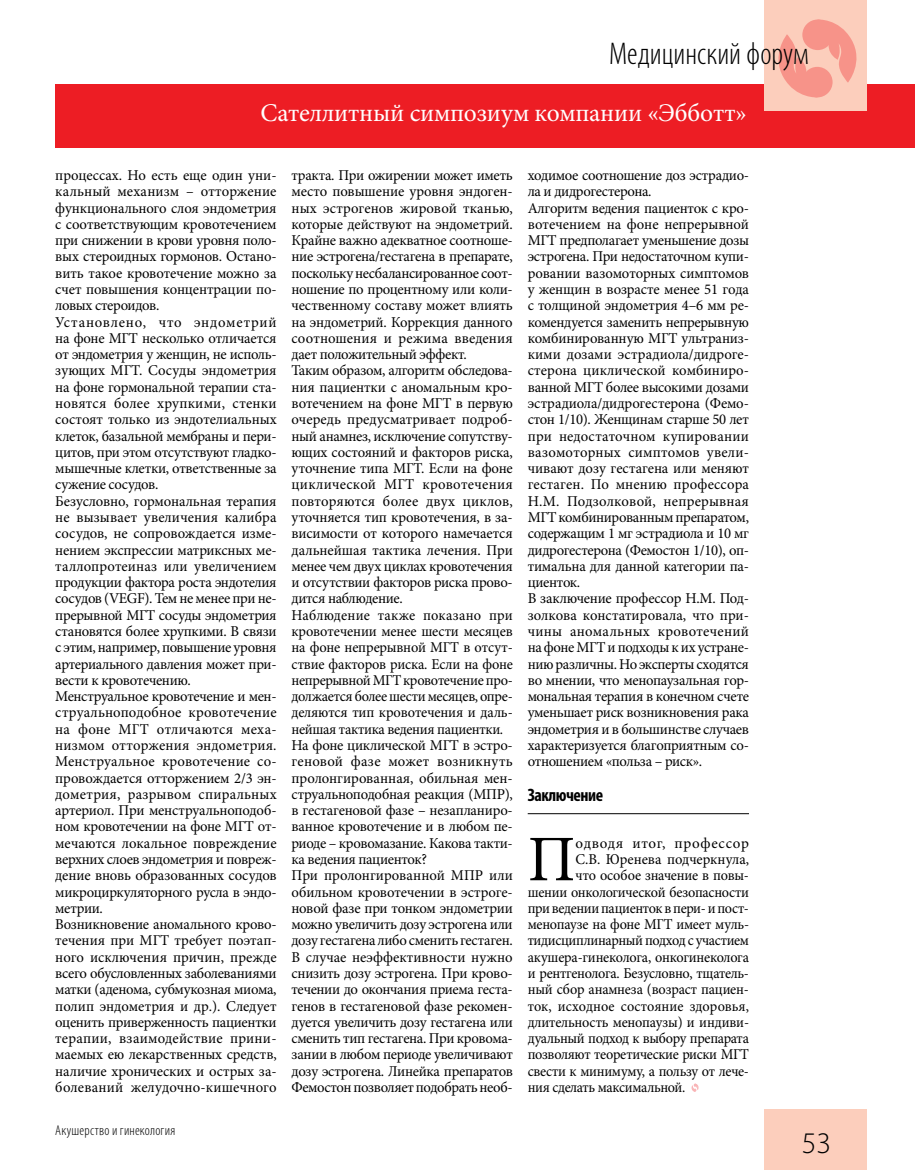
<style>
.page{position:relative;width:915px;height:1170px;background:#fff}
.page>*{position:absolute;margin:0;border:0;box-sizing:border-box;transform-origin:0 0}
.t1{font:65.1px "Minion Pro";color:#000}
.t2{font:300 condensed 31.5px "Myriad Pro";color:#000}
.t3{font:300 30px "Myriad Pro";color:#000}
.t4{font:25.5px "Minion Pro";letter-spacing:-.01em;color:#fff}
.t5{font:700 condensed 18px "Myriad Pro";letter-spacing:-.025em;color:#000}
.t6{font:15px/16.4px "Minion Pro";letter-spacing:-.015em;color:#000}
.t7{font:15px "Minion Pro";letter-spacing:-.015em;color:#000;scale:.95 1}
.t8{font:15px "Minion Pro";letter-spacing:.005em;color:#000;scale:.95 1}
.t9{font:15px "Minion Pro";letter-spacing:.045em;color:#000}
.t10{font:300 condensed 14.25px "Myriad Pro";letter-spacing:.015em;color:#000}
</style>
<div class="page">
<div style="left:55px;top:84px;width:859px;height:63px;background:#ed1d24"></div>
<div style="left:764px;top:0;width:102px;height:111px;background:#fccebc"></div>
<div style="left:764px;top:1108px;width:102px;height:61px;background:#fccebc"></div>
<svg style="left:778px;top:19px;width:79px;height:79px"></svg>
<hr style="left:527px;top:813px;width:221px;height:1px;background:#000">
<svg style="left:691px;top:1083px;width:8px;height:8px"></svg>
<h2 class="t2" style="left:608px;top:35px;width:201px">Медицинский форум</h2>
<h3 class="t4" style="left:260px;top:95px;width:487px">Сателлитный симпозиум компании «Эбботт»</h3>
<p class="t6" style="left:55px;top:167px;width:223px">процессах. Но есть еще один уни&shy;кальный механизм – отторжение функционального слоя эндометрия с соответствующим кровотечением при снижении в крови уровня поло&shy;вых стероидных гормонов. Остано&shy;вить такое кровотечение можно за счет повышения концентрации по&shy;ловых стероидов.<br>Установлено, что эндометрий на фоне МГТ несколько отличается от эндометрия у женщин, не исполь&shy;зующих МГТ. Сосуды эндометрия на фоне гормональной терапии ста&shy;новятся более хрупкими, стенки состоят только из эндотелиальных клеток, базальной мембраны и пери&shy;цитов, при этом отсутствуют гладко&shy;мышечные клетки, ответственные за сужение сосудов.<br>Безусловно, гормональная терапия не вызывает увеличения калибра сосудов, не сопровождается изме&shy;нением экспрессии матриксных ме&shy;таллопротеиназ или увеличением продукции фактора роста эндотелия сосудов (VEGF). Тем не менее при не&shy;прерывной МГТ сосуды эндометрия становятся более хрупкими. В связи с этим, например, повышение уровня артериального давления может при&shy;вести к кровотечению.<br>Менструальное кровотечение и мен&shy;струальноподобное кровотечение на фоне МГТ отличаются меха&shy;низмом отторжения эндометрия.<br>Менструальное кровотечение со&shy;провождается отторжением 2/3 эн&shy;дометрия, разрывом спиральных артериол. При менструальноподоб&shy;ном кровотечении на фоне МГТ от&shy;мечаются локальное повреждение верхних слоев эндометрия и повреж&shy;дение вновь образованных сосудов микроциркуляторного русла в эндо&shy;метрии.<br>Возникновение аномального крово&shy;течения при МГТ требует поэтап&shy;ного исключения причин, прежде всего обусловленных заболеваниями матки (аденома, субмукозная миома, полип эндометрия и др.). Следует оценить приверженность пациентки терапии, взаимодействие прини&shy;маемых ею лекарственных средств, наличие хронических и острых за&shy;болеваний желудочно-кишечного</p>
<p class="t6" style="left:291px;top:167px;width:223px">тракта. При ожирении может иметь место повышение уровня эндоген&shy;ных эстрогенов жировой тканью, которые действуют на эндометрий.<br>Крайне важно адекватное соотноше&shy;ние эстрогена/гестагена в препарате, поскольку несбалансированное соот&shy;ношение по процентному или коли&shy;чественному составу может влиять на эндометрий. Коррекция данного соотношения и режима введения дает положительный эффект.<br>Таким образом, алгоритм обследова&shy;ния пациентки с аномальным кро&shy;вотечением на фоне МГТ в первую очередь предусматривает подроб&shy;ный анамнез, исключение сопутству&shy;ющих состояний и факторов риска, уточнение типа МГТ. Если на фоне циклической МГТ кровотечения повторяются более двух циклов, уточняется тип кровотечения, в за&shy;висимости от которого намечается дальнейшая тактика лечения. При менее чем двух циклах кровотечения и отсутствии факторов риска прово&shy;дится наблюдение.<br>Наблюдение также показано при кровотечении менее шести месяцев на фоне непрерывной МГТ в отсут&shy;ствие факторов риска. Если на фоне непрерывной МГТ кровотечение про&shy;должается более шести месяцев, опре&shy;деляются тип кровотечения и даль&shy;нейшая тактика ведения пациентки.<br>На фоне циклической МГТ в эстро&shy;геновой фазе может возникнуть пролонгированная, обильная мен&shy;струальноподобная реакция (МПР), в гестагеновой фазе – незапланиро&shy;ванное кровотечение и в любом пе&shy;риоде – кровомазание. Какова такти&shy;ка ведения пациенток?<br>При пролонгированной МПР или обильном кровотечении в эстроге&shy;новой фазе при тонком эндометрии можно увеличить дозу эстрогена или дозу гестагена либо сменить гестаген.<br>В случае неэффективности нужно снизить дозу эстрогена. При крово&shy;течении до окончания приема геста&shy;генов в гестагеновой фазе рекомен&shy;дуется увеличить дозу гестагена или сменить тип гестагена. При кровома&shy;зании в любом периоде увеличивают дозу эстрогена. Линейка препаратов Фемостон позволяет подобрать необ-</p>
<p class="t6" style="left:527px;top:167px;width:223px">ходимое соотношение доз эстрадио&shy;ла и дидрогестерона.<br>Алгоритм ведения пациенток с кро&shy;вотечением на фоне непрерывной<br>МГТ предполагает уменьшение дозы эстрогена. При недостаточном купи&shy;ровании вазомоторных симптомов у женщин в возрасте менее 51 года с толщиной эндометрия 4–6 мм ре&shy;комендуется заменить непрерывную комбинированную МГТ ультраниз&shy;кими дозами эстрадиола/дидроге&shy;стерона циклической комбиниро&shy;ванной МГТ более высокими дозами эстрадиола/дидрогестерона (Фемо&shy;стон 1/10). Женщинам старше 50 лет при недостаточном купировании вазомоторных симптомов увели&shy;чивают дозу гестагена или меняют гестаген. По мнению профессора<br>Н.М. Подзолковой, непрерывная<br>МГТ комбинированным препаратом, содержащим 1 мг эстрадиола и 10 мг дидрогестерона (Фемостон 1/10), оп&shy;тимальна для данной категории па&shy;циенток.<br>В заключение профессор Н.М. Под&shy;золкова констатировала, что при&shy;чины аномальных кровотечений на фоне МГТ и подходы к их устране&shy;нию различны. Но эксперты сходятся во мнении, что менопаузальная гор&shy;мональная терапия в конечном счете уменьшает риск возникновения рака эндометрия и в большинстве случаев характеризуется благоприятным со&shy;отношением «польза – риск».</p>
<p class="t5" style="left:527px;top:783px;width:77px">Заключение</p>
<h1 class="t1" style="left:527px;top:815px;width:49px">П</h1>
<p class="t9" style="left:575px;top:832px;width:175px">одводя итог, профессор</p>
<p class="t6" style="left:575px;top:851px;width:175px">С.В. Юренева подчеркнула,</p>
<p class="t7" style="left:575px;top:865px;width:184px">что особое значение в повы-</p>
<p class="t7" style="left:527px;top:881px;width:234px">шении онкологической безопасности</p>
<p class="t7" style="left:527px;top:897px;width:234px">при ведении пациенток в пери- и пост-</p>
<p class="t7" style="left:527px;top:914px;width:234px">менопаузе на фоне МГТ имеет муль-</p>
<p class="t7" style="left:527px;top:930px;width:234px">тидисциплинарный подход с участием</p>
<p class="t7" style="left:527px;top:946px;width:234px">акушера-гинеколога, онкогинеколога</p>
<p class="t7" style="left:527px;top:963px;width:234px">и рентгенолога. Безусловно, тщатель-</p>
<p class="t7" style="left:527px;top:979px;width:234px">ный сбор анамнеза (возраст пациен-</p>
<p class="t8" style="left:527px;top:995px;width:234px">ток, исходное состояние здоровья,</p>
<p class="t7" style="left:527px;top:1011px;width:234px">длительность менопаузы) и индиви-</p>
<p class="t7" style="left:527px;top:1028px;width:234px">дуальный подход к выбору препарата</p>
<p class="t7" style="left:527px;top:1044px;width:234px">позволяют теоретические риски МГТ</p>
<p class="t7" style="left:527px;top:1060px;width:234px">свести к минимуму, а пользу от лече-</p>
<p class="t7" style="left:527px;top:1076px;width:167px">ния сделать максимальной.</p>
<p class="t10" style="left:55px;top:1121px;width:121px">Акушерство и гинекология</p>
<h3 class="t3" style="left:801px;top:1125px;width:31px">53</h3>
</div>
